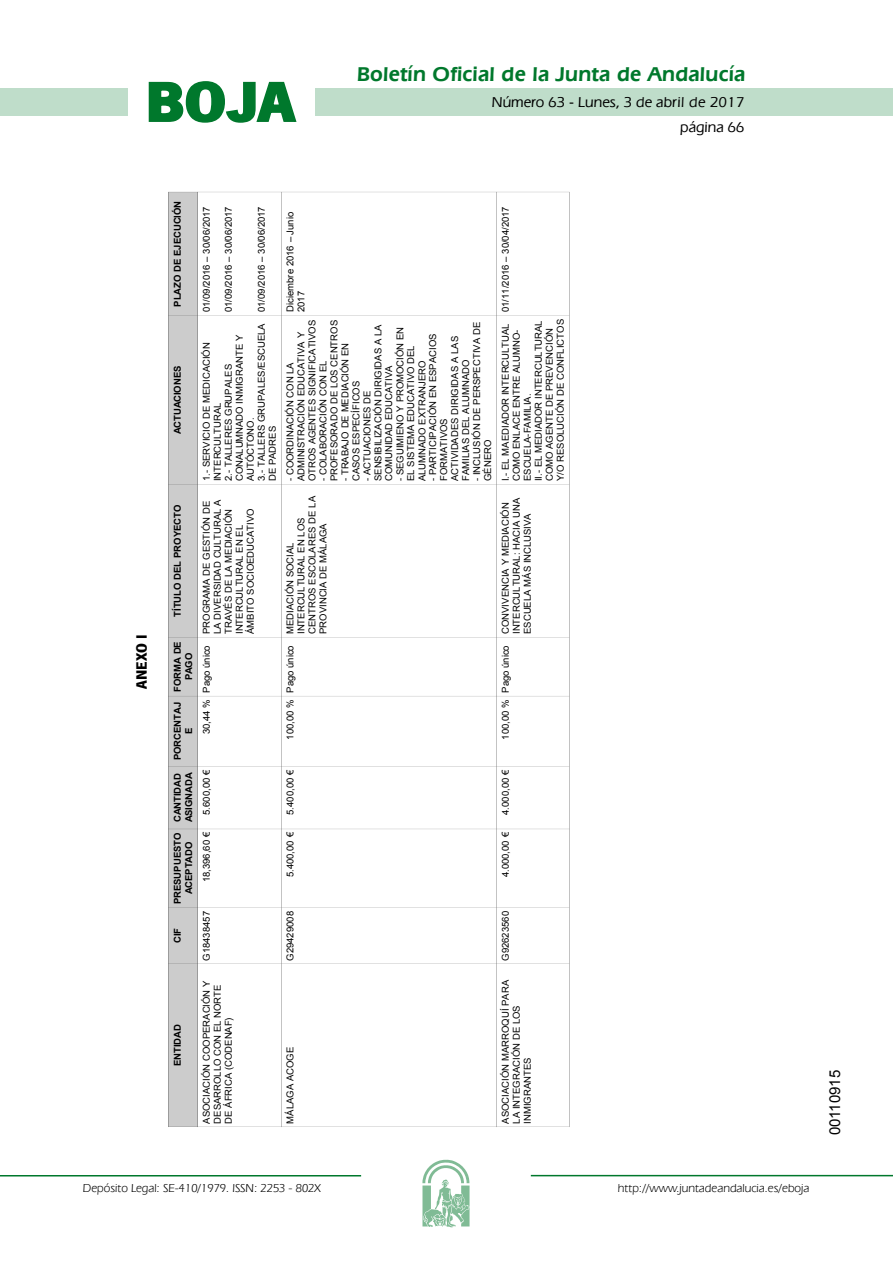
<style>
.page{position:relative;width:893px;height:1263px;background:#fff}
.page>*{position:absolute;margin:0;border:0;box-sizing:border-box;transform-origin:0 0}
.t1{font:700 57.75px "News Got T";color:#00782c;scale:1.14 1}
.t2{font:600 21px "Eras IT Cby BT";letter-spacing:.01em;color:#00782c}
.t3{font:700 15.45px "News Got T";color:#000}
.t4{font:500 15px/24.5px "Eras IT Cby BT";color:#000;text-align:right}
.t5{font:15px "Arial";color:#000}
.t6{font:12px "Eras IT Cby BT";color:#000}
.t7{font:9.45px/10.9px "Arial";letter-spacing:-.005em;color:#000}
.t8{font:700 9.45px/11.4px "Arial";letter-spacing:-.005em;color:#000;text-align:center}
</style>
<div class="page">
<div style="left:315px;top:88px;width:577px;height:28px;background:#bfddca"></div>
<div style="left:0;top:88px;width:128px;height:28px;background:#bfddca"></div>
<hr style="left:0;top:1175px;width:361px;height:2px;background:#00782c">
<svg style="left:422px;top:1159px;width:47px;height:68px"></svg>
<hr style="left:531px;top:1175px;width:361px;height:1px;background:#00782c">
<svg style="left:148px;top:81px;width:149px;height:42px"></svg>
<svg style="left:168px;top:192px;width:402px;height:935px"></svg>
<h1 class="t1" style="left:145px;top:68px;width:133px">BOJA</h1>
<h2 class="t2" style="left:357px;top:62px;width:390px">Boletín Oficial de la Junta de Andalucía</h2>
<h3 class="t4" style="left:492px;top:90px;width:254px">Número 63 - Lunes, 3 de abril de 2017 página 66</h3>
<h3 class="t3" style="left:132px;top:689px;width:56px;rotate:-90deg">ANEXO I</h3>
<p class="t8" style="left:172px;top:307px;width:107px;rotate:-90deg">PLAZO DE EJECUCIÓN</p>
<p class="t8" style="left:172px;top:434px;width:70px;rotate:-90deg">ACTUACIONES</p>
<p class="t8" style="left:172px;top:617px;width:113px;rotate:-90deg">TÍTULO DEL PROYECTO</p>
<p class="t8" style="left:172px;top:692px;width:52px;rotate:-90deg">FORMA DE<br>PAGO</p>
<p class="t8" style="left:172px;top:760px;width:60px;rotate:-90deg">PORCENTAJ<br>E</p>
<p class="t8" style="left:172px;top:822px;width:51px;text-align:left;rotate:-90deg">CANTIDAD<br>ASIGNADA</p>
<p class="t8" style="left:172px;top:904px;width:73px;rotate:-90deg">PRESUPUESTO<br>ACEPTADO</p>
<p class="t8" style="left:172px;top:943px;width:17px;rotate:-90deg">CIF</p>
<p class="t8" style="left:172px;top:1066px;width:43px;rotate:-90deg">ENTIDAD</p>
<p class="t7" style="left:201px;top:312px;width:107px;rotate:-90deg">01/09/2016 – 30/06/2017</p>
<p class="t7" style="left:223px;top:312px;width:107px;rotate:-90deg">01/09/2016 – 30/06/2017</p>
<p class="t7" style="left:256px;top:312px;width:107px;rotate:-90deg">01/09/2016 – 30/06/2017</p>
<p class="t7" style="left:201px;top:481px;width:159px;rotate:-90deg">1.- SERVICIO DE MEDICACIÓN<br>INTERCULTURAL<br>2.- TALLERES GRUPALES<br>CONALUMNADO INMIGRANTE Y<br>AUTÓCTONO.<br>3.- TALLERS GRUPALES/ESCUELA<br>DE PADRES</p>
<p class="t7" style="left:201px;top:634px;width:136px;text-indent:-100px;rotate:-90deg">30,44 % Pago único PROGRAMA DE GESTIÓN DE<br>LA DIVERSIDAD CULTURAL A<br>TRAVÉS DE LA MEDIACIÓN<br>INTERCULTURAL EN EL<br>ÁMBITO SOCIOEDUCATIVO</p>
<p class="t7" style="left:201px;top:815px;width:47px;rotate:-90deg">5.600,00 €</p>
<p class="t7" style="left:201px;top:882px;width:52px;rotate:-90deg">18,396,60 €</p>
<p class="t7" style="left:201px;top:961px;width:51px;rotate:-90deg">G18438457</p>
<p class="t7" style="left:201px;top:1124px;width:145px;rotate:-90deg">ASOCIACIÓN COOPERACIÓN Y<br>DESARROLLO CON EL NORTE<br>DE ÁFRICA (CODENAF)</p>
<p class="t7" style="left:285px;top:312px;width:102px;rotate:-90deg">Diciembre 2016 – Junio<br>2017</p>
<p class="t7" style="left:285px;top:481px;width:163px;rotate:-90deg">- COORDINACIÓN CON LA<br>ADMINISTRACIÓN EDUCATIVA Y<br>OTROS AGENTES SIGNIFICATIVOS</p>
<p class="t7" style="left:317px;top:481px;width:162px;rotate:-90deg">- COLABORACIÓN CON EL<br>PROFESORADO DE LOS CENTROS</p>
<p class="t7" style="left:361px;top:481px;width:158px;rotate:-90deg">- ACTUACIONES DE<br>SENSIBILIZACIÓN DIRIGIDAS A LA<br>COMUNIDAD EDUCATIVA</p>
<p class="t7" style="left:394px;top:481px;width:156px;rotate:-90deg">- SEGUIMIENO Y PROMOCIÓN EN<br>EL SISTEMA EDUCATIVO DEL<br>ALUMNADO EXTRANJERO</p>
<p class="t7" style="left:427px;top:481px;width:149px;rotate:-90deg">- PARTICIPACIÓN EN ESPACIOS<br>FORMATIVOS<br>ACTIVIDADES DIRIGIDAS A LAS<br>FAMILIAS DEL ALUMNADO</p>
<p class="t7" style="left:471px;top:481px;width:161px;rotate:-90deg">- INCLUSIÓN DE PERSPECTIVA DE<br>GÉNERO</p>
<p class="t7" style="left:339px;top:481px;width:140px;rotate:-90deg">- TRABAJO DE MEDIACIÓN EN<br>CASOS ESPECÍFICOS</p>
<p class="t7" style="left:285px;top:634px;width:139px;text-indent:-106px;rotate:-90deg">100,00 % Pago único MEDIACIÓN SOCIAL<br>INTERCULTURAL EN LOS<br>CENTROS ESCOLARES DE LA<br>PROVINCIA DE MÁLAGA</p>
<p class="t7" style="left:500px;top:312px;width:107px;rotate:-90deg">01/11/2016 – 30/04/2017</p>
<p class="t7" style="left:500px;top:481px;width:164px;rotate:-90deg">I.- EL MAEDIADOR INTERCULTUAL<br>COMO ENLACE ENTRE ALUMNO-<br>ESCUELA-FAMILIA.<br>II.- EL MEDIADOR INTERCULTURAL<br>COMO AGENTE DE PREVENCIÓN<br>Y/O RESOLUCIÓN DE CONFLICTOS</p>
<p class="t7" style="left:500px;top:634px;width:137px;text-indent:-106px;rotate:-90deg">100,00 % Pago único CONVIVENCIA Y MEDIACIÓN<br>INTERCULTURAL: HACIA UNA<br>ESCUELA MÁS INCLUSIVA</p>
<p class="t7" style="left:285px;top:815px;width:47px;rotate:-90deg">5.400,00 €</p>
<p class="t7" style="left:285px;top:877px;width:47px;rotate:-90deg">5.400,00 €</p>
<p class="t7" style="left:500px;top:815px;width:47px;rotate:-90deg">4.000,00 €</p>
<p class="t7" style="left:500px;top:877px;width:47px;rotate:-90deg">4.000,00 €</p>
<p class="t7" style="left:285px;top:961px;width:51px;rotate:-90deg">G29429008</p>
<p class="t7" style="left:285px;top:1124px;width:78px;rotate:-90deg">MÁLAGA ACOGE</p>
<p class="t7" style="left:500px;top:961px;width:51px;rotate:-90deg">G92623560</p>
<p class="t7" style="left:500px;top:1124px;width:145px;rotate:-90deg">ASOCIACIÓN MARROQUÍ PARA<br>LA INTEGRACIÓN DE LOS<br>INMIGRANTES</p>
<p class="t6" style="left:83px;top:1181px;width:239px">Depósito Legal: SE-410/1979. ISSN: 2253 - 802X</p>
<p class="t6" style="left:618px;top:1181px;width:193px">http://www.juntadeandalucia.es/eboja</p>
<h3 class="t5" style="left:825px;top:1135px;width:67px;rotate:-90deg">00110915</h3>
</div>
